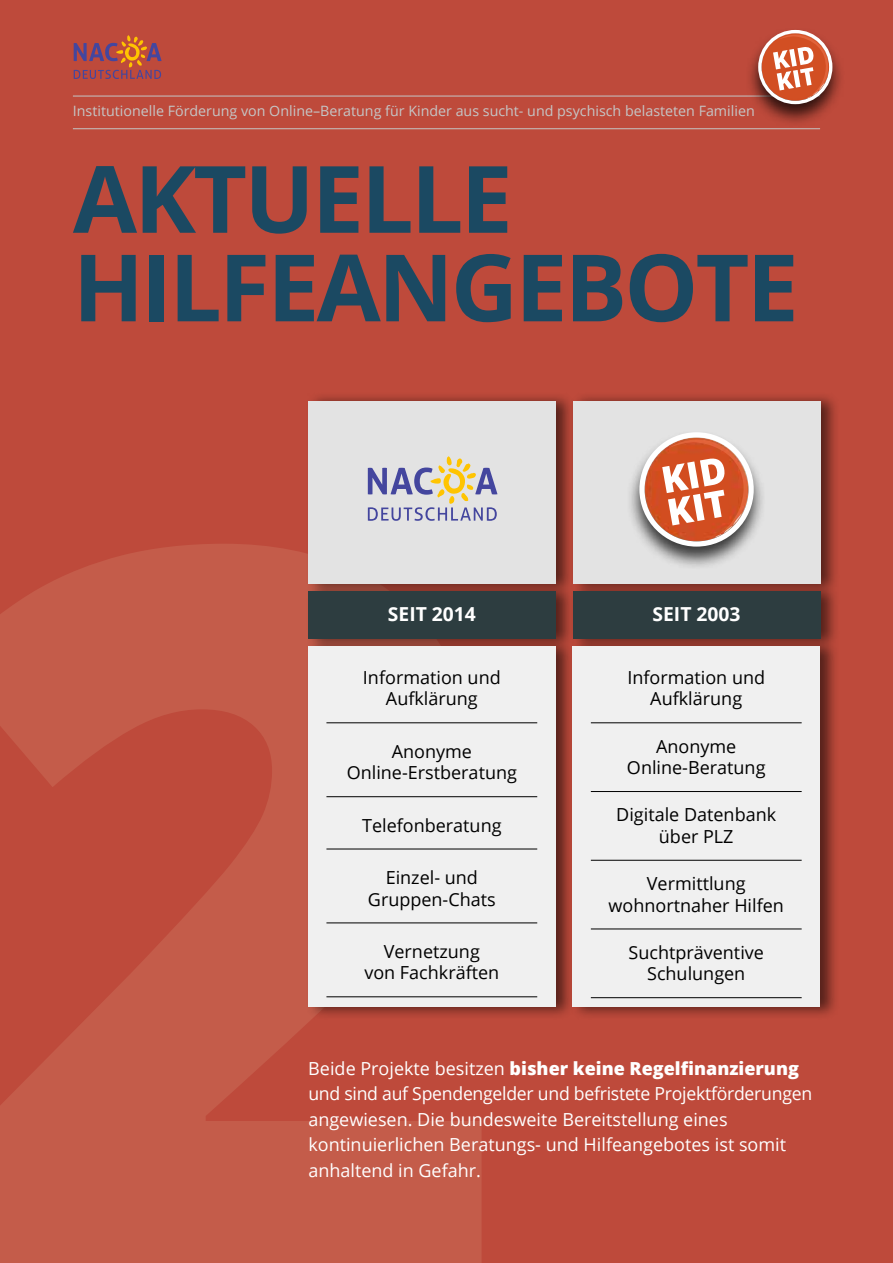
<style>
.page{position:relative;width:893px;height:1263px;background:#be4a3b}
.page>*{position:absolute;margin:0;border:0;box-sizing:border-box;transform-origin:0 0}
.t1{font:700 93px/88.5px "Open Sans";letter-spacing:-.03em;color:#1b4962}
.t2{font:700 19.35px "Open Sans";color:#fff}
.t3{font:18px/21.6px "Open Sans";color:#000;text-align:center}
.t4{font:18px/25.5px "Open Sans";color:#fff}
.t5{font:14.25px "Open Sans";color:#c5c6c6}
.s1{font-weight:800}
</style>
<div class="page">
<div style="left:306px;top:391px;width:269px;height:628px;background:#000;opacity:.55"></div>
<div style="left:308px;top:646px;width:247px;height:361px;background:#f0f0f0"></div>
<div style="left:308px;top:401px;width:247px;height:183px;background:#e3e3e3"></div>
<div style="left:308px;top:591px;width:247px;height:47px;background:#2d3d40"></div>
<hr style="left:326px;top:722px;width:211px;height:1px;background:#000">
<hr style="left:326px;top:796px;width:211px;height:1px;background:#000">
<hr style="left:326px;top:849px;width:211px;height:1px;background:#000">
<hr style="left:326px;top:922px;width:211px;height:1px;background:#000">
<hr style="left:326px;top:996px;width:211px;height:1px;background:#000">
<svg style="left:368px;top:456px;width:129px;height:65px"></svg>
<div style="left:570px;top:391px;width:270px;height:628px;background:#000;opacity:.55"></div>
<div style="left:573px;top:646px;width:247px;height:361px;background:#f0f0f0"></div>
<div style="left:573px;top:401px;width:247px;height:183px;background:#e3e3e3"></div>
<div style="left:573px;top:591px;width:247px;height:47px;background:#2d3d40"></div>
<div style="left:627px;top:430px;width:139px;height:140px;background:#000;opacity:.75"></div>
<img style="left:645px;top:437px;width:103px;height:104px;border-radius:52px">
<svg style="left:662px;top:439px;width:85px;height:98px;background:#dd886b"></svg>
<div style="left:639px;top:432px;width:115px;height:115px;border:5px solid #fff;border-radius:50%"></div>
<hr style="left:591px;top:722px;width:211px;height:1px;background:#000">
<hr style="left:591px;top:791px;width:211px;height:1px;background:#000">
<hr style="left:591px;top:860px;width:211px;height:1px;background:#000">
<hr style="left:591px;top:929px;width:211px;height:1px;background:#000">
<hr style="left:591px;top:997px;width:211px;height:1px;background:#000">
<hr style="left:73px;top:128px;width:747px;height:1px;background:#c5c6c6">
<hr style="left:73px;top:96px;width:747px;height:1px;background:#c5c6c6">
<div style="left:745px;top:28px;width:100px;height:99px;background:#000;opacity:.75"></div>
<img style="left:762px;top:33px;width:67px;height:68px;border-radius:34px">
<svg style="left:773px;top:35px;width:55px;height:63px;background:#dc8265"></svg>
<div style="left:758px;top:30px;width:74px;height:74px;border:3px solid #fff;border-radius:50%"></div>
<svg style="left:74px;top:35px;width:88px;height:44px"></svg>
<p class="t5" style="left:73px;top:101px;width:683px">Institutionelle Förderung von Online–Beratung für Kinder aus sucht- und psychisch belasteten Familien</p>
<h1 class="t1" style="left:73px;top:152px;width:727px">AKTUELLE<br>HILFEANGEBOTE</h1>
<p class="t2" style="left:388px;top:600px;width:90px">SEIT 2014</p>
<p class="t3" style="left:363px;top:666px;width:139px">Information und<br>Aufklärung</p>
<p class="t3" style="left:347px;top:740px;width:172px">Anonyme<br>Online-Erstberatung</p>
<p class="t3" style="left:362px;top:814px;width:141px">Telefonberatung</p>
<p class="t3" style="left:368px;top:866px;width:129px">Einzel- und<br>Gruppen-Chats</p>
<p class="t3" style="left:364px;top:940px;width:136px">Vernetzung<br>von Fachkräften</p>
<p class="t2" style="left:652px;top:600px;width:90px">SEIT 2003</p>
<p class="t3" style="left:627px;top:666px;width:139px">Information und<br>Aufklärung</p>
<p class="t3" style="left:627px;top:735px;width:140px">Anonyme<br>Online-Beratung</p>
<p class="t3" style="left:616px;top:803px;width:161px">Digitale Datenbank über PLZ</p>
<p class="t3" style="left:608px;top:872px;width:177px">Vermittlung wohnortnaher Hilfen</p>
<p class="t3" style="left:628px;top:941px;width:137px">Suchtpräventive<br>Schulungen</p>
<p class="t4" style="left:308px;top:1055px;width:505px">Beide Projekte besitzen <span class="s1">bisher keine Regelfinanzierung </span>und sind auf Spendengelder und befristete Projektförderungen angewiesen. Die bundesweite Bereitstellung eines kontinuierlichen Beratungs- und Hilfeangebotes ist somit anhaltend in Gefahr.</p>
</div>
